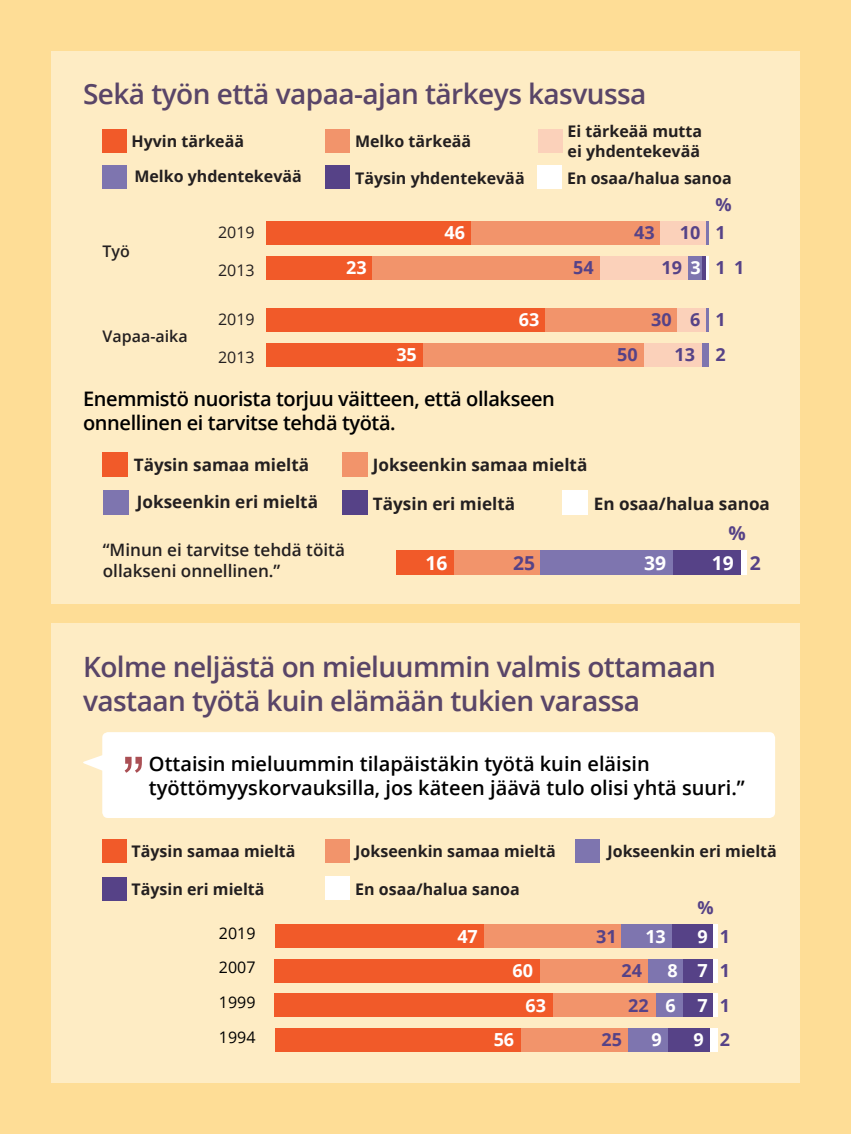
<style>
.page{position:relative;width:851px;height:1134px;background:#fff}
.page>*{position:absolute;margin:0;border:0;box-sizing:border-box;transform-origin:0 0}
.t1{font:68px "Arial";color:#aa4f54}
.Header03{font:600 28px "Open Sans";letter-spacing:-.02em;color:#594568}
.Header05{font:600 20px "Open Sans";color:#000}
.Header04{font:600 20px "Open Sans";letter-spacing:-.02em;color:#000}
.t2{font:700 19.2px "Open Sans";color:#fff}
.t3{font:700 19.2px "Open Sans";color:#564287}
.t4{font:700 18px "Open Sans";color:#564287}
.t5{font:700 18px "Open Sans";color:#fff}
.t6{font:700 17.2px "Open Sans";color:#231f20}
.t7{font:600 17.2px/20.6px "Open Sans";color:#231f20}
.t8{font:700 16px/19.2px "Open Sans";color:#231f20}
.t9{font:16px "Open Sans";color:#231f20}
.t10{font:16px/33.6px "Open Sans";color:#000}
.t11{font:600 16px "Open Sans";color:#231f20}
.s1{color:#fff}
.s2{color:#564287}
</style>
<div class="page">
<div style="left:0;top:0;width:850px;height:1134px;background:#fedd96"></div>
<div style="left:51px;top:51px;width:748px;height:552px;background:#feecc4"></div>
<div style="left:102px;top:129px;width:24px;height:23px;background:#f15a29"></div>
<div style="left:326px;top:129px;width:24px;height:23px;background:#f2946b"></div>
<div style="left:326px;top:165px;width:24px;height:23px;background:#564287"></div>
<div style="left:538px;top:129px;width:24px;height:23px;background:#fbd1ba"></div>
<div style="left:537px;top:165px;width:25px;height:23px;background:#fff"></div>
<div style="left:102px;top:165px;width:25px;height:23px;background:#7e75af"></div>
<div style="left:266px;top:221px;width:439px;height:23px;background:#fbd1ba"></div>
<div style="left:266px;top:221px;width:393px;height:23px;background:#f2946b"></div>
<div style="left:266px;top:221px;width:204px;height:23px;background:#f15a29"></div>
<div style="left:266px;top:256px;width:435px;height:23px;background:#7e75af"></div>
<div style="left:266px;top:256px;width:421px;height:23px;background:#fbd1ba"></div>
<div style="left:266px;top:256px;width:333px;height:23px;background:#f2946b"></div>
<div style="left:266px;top:256px;width:105px;height:23px;background:#f15a29"></div>
<div style="left:266px;top:308px;width:439px;height:23px;background:#fbd1ba"></div>
<div style="left:266px;top:308px;width:410px;height:23px;background:#f2946b"></div>
<div style="left:266px;top:308px;width:278px;height:23px;background:#f15a29"></div>
<div style="left:266px;top:343px;width:435px;height:23px;background:#fbd1ba"></div>
<div style="left:266px;top:343px;width:377px;height:23px;background:#f2946b"></div>
<div style="left:266px;top:343px;width:156px;height:23px;background:#f15a29"></div>
<div style="left:102px;top:452px;width:26px;height:24px;background:#f15a29"></div>
<div style="left:341px;top:452px;width:26px;height:24px;background:#f2946b"></div>
<div style="left:341px;top:491px;width:26px;height:24px;background:#564287"></div>
<div style="left:562px;top:491px;width:26px;height:24px;background:#fff"></div>
<div style="left:103px;top:491px;width:26px;height:24px;background:#7e75af"></div>
<div style="left:396px;top:550px;width:344px;height:25px;background:#564287"></div>
<div style="left:396px;top:550px;width:276px;height:25px;background:#7e75af"></div>
<div style="left:395px;top:550px;width:144px;height:25px;background:#f2946b"></div>
<div style="left:395px;top:550px;width:58px;height:25px;background:#f15a29"></div>
<div style="left:51px;top:623px;width:748px;height:460px;background:#feecc4"></div>
<div style="left:102px;top:732px;width:673px;height:86px;background:#fff;border-radius:6px"></div>
<svg style="left:83px;top:753px;width:20px;height:20px"></svg>
<div style="left:102px;top:839px;width:24px;height:23px;background:#f15a29"></div>
<div style="left:326px;top:839px;width:24px;height:23px;background:#f2946b"></div>
<div style="left:575px;top:839px;width:24px;height:23px;background:#7e75af"></div>
<div style="left:326px;top:876px;width:24px;height:23px;background:#fff"></div>
<div style="left:102px;top:877px;width:24px;height:23px;background:#564287"></div>
<div style="left:275px;top:924px;width:438px;height:23px;background:#564287"></div>
<div style="left:275px;top:924px;width:396px;height:23px;background:#7e75af"></div>
<div style="left:275px;top:924px;width:345px;height:23px;background:#f2946b"></div>
<div style="left:275px;top:924px;width:208px;height:23px;background:#f15a29"></div>
<div style="left:275px;top:959px;width:438px;height:23px;background:#564287"></div>
<div style="left:275px;top:959px;width:407px;height:23px;background:#7e75af"></div>
<div style="left:275px;top:959px;width:372px;height:23px;background:#f2946b"></div>
<div style="left:275px;top:959px;width:265px;height:23px;background:#f15a29"></div>
<div style="left:275px;top:993px;width:438px;height:23px;background:#564287"></div>
<div style="left:275px;top:993px;width:407px;height:23px;background:#7e75af"></div>
<div style="left:275px;top:993px;width:380px;height:23px;background:#f2946b"></div>
<div style="left:275px;top:993px;width:278px;height:23px;background:#f15a29"></div>
<div style="left:275px;top:1028px;width:434px;height:23px;background:#564287"></div>
<div style="left:275px;top:1028px;width:392px;height:23px;background:#7e75af"></div>
<div style="left:275px;top:1028px;width:352px;height:23px;background:#f2946b"></div>
<div style="left:275px;top:1028px;width:245px;height:23px;background:#f15a29"></div>
<h2 class="Header03" style="left:83px;top:75px;width:564px">Sekä työn että vapaa-ajan tärkeys kasvussa</h2>
<p class="t8" style="left:131px;top:132px;width:114px">Hyvin tärkeää</p>
<p class="t8" style="left:355px;top:132px;width:117px">Melko tärkeää</p>
<p class="t8" style="left:567px;top:122px;width:136px">Ei tärkeää mutta ei yhdentekevää</p>
<p class="t8" style="left:134px;top:166px;width:169px">Melko yhdentekevää</p>
<p class="t8" style="left:355px;top:168px;width:171px">Täysin yhdentekevää</p>
<p class="t8" style="left:567px;top:168px;width:166px">En osaa/halua sanoa</p>
<p class="t4" style="left:715px;top:192px;width:18px">%</p>
<p class="t9" style="left:218px;top:221px;width:38px">2019</p>
<p class="t9" style="left:218px;top:259px;width:38px">2013</p>
<p class="t5" style="left:444px;top:220px;width:22px">46</p>
<p class="t4" style="left:634px;top:220px;width:22px">43</p>
<p class="t4" style="left:679px;top:220px;width:22px">10</p>
<p class="t4" style="left:715px;top:220px;width:12px">1</p>
<p class="t11" style="left:102px;top:240px;width:29px">Työ</p>
<p class="t5" style="left:346px;top:255px;width:22px">23</p>
<p class="t4" style="left:573px;top:255px;width:22px">54</p>
<p class="t4" style="left:661px;top:255px;width:41px">19 <span class="s1">3</span></p>
<p class="t4" style="left:734px;top:255px;width:12px">1</p>
<p class="t5" style="left:519px;top:307px;width:22px">63</p>
<p class="t4" style="left:651px;top:307px;width:76px">30 61</p>
<p class="t5" style="left:396px;top:342px;width:22px">35</p>
<p class="t4" style="left:617px;top:342px;width:22px">50</p>
<p class="t4" style="left:674px;top:342px;width:53px">13 2</p>
<h3 class="Header04" style="left:83px;top:385px;width:473px">Enemmistö nuorista torjuu väitteen, että ollakseen</h3>
<h3 class="Header04" style="left:83px;top:409px;width:314px">onnellinen ei tarvitse tehdä työtä.</h3>
<p class="t6" style="left:134px;top:453px;width:177px">Täysin samaa mieltä</p>
<p class="t6" style="left:373px;top:453px;width:216px">Jokseenkin samaa mieltä</p>
<p class="t6" style="left:137px;top:490px;width:183px">Jokseenkin eri mieltä</p>
<p class="t6" style="left:373px;top:492px;width:144px">Täysin eri mieltä</p>
<p class="t6" style="left:593px;top:492px;width:177px">En osaa/halua sanoa</p>
<p class="t3" style="left:728px;top:519px;width:19px">%</p>
<p class="t7" style="left:103px;top:539px;width:243px">“Minun ei tarvitse tehdä töitä ollakseni onnellinen.”</p>
<p class="t4" style="left:715px;top:255px;width:12px">1</p>
<p class="t9" style="left:218px;top:308px;width:38px">2019</p>
<p class="t9" style="left:218px;top:346px;width:38px">2013</p>
<p class="t11" style="left:102px;top:325px;width:87px">Vapaa-aika</p>
<p class="t2" style="left:425px;top:549px;width:23px">16</p>
<p class="t3" style="left:513px;top:549px;width:23px">25</p>
<p class="t2" style="left:644px;top:549px;width:23px">39</p>
<p class="t2" style="left:711px;top:549px;width:51px">19 <span class="s2">2</span></p>
<h2 class="Header03" style="left:83px;top:647px;width:634px">Kolme neljästä on mieluummin valmis ottamaan</h2>
<h2 class="Header03" style="left:83px;top:681px;width:558px">vastaan työtä kuin elämään tukien varassa</h2>
<h3 class="Header05" style="left:149px;top:750px;width:502px">Ottaisin mieluummin tilapäistäkin työtä kuin eläisin</h3>
<h3 class="Header05" style="left:149px;top:774px;width:597px">työttömyyskorvauksilla, jos käteen jäävä tulo olisi yhtä suuri.”</h3>
<h1 class="t1" style="left:122px;top:737px;width:24px">”</h1>
<p class="t8" style="left:132px;top:842px;width:165px">Täysin samaa mieltä</p>
<p class="t8" style="left:355px;top:842px;width:202px">Jokseenkin samaa mieltä</p>
<p class="t8" style="left:132px;top:880px;width:134px">Täysin eri mieltä</p>
<p class="t8" style="left:355px;top:879px;width:166px">En osaa/halua sanoa</p>
<p class="t8" style="left:607px;top:841px;width:171px">Jokseenkin eri mieltä</p>
<p class="t4" style="left:697px;top:895px;width:18px">%</p>
<p class="t10" style="left:219px;top:916px;width:38px">2019<br>2007</p>
<p class="t10" style="left:219px;top:984px;width:38px;line-height:35px">1999<br>1994</p>
<p class="t5" style="left:457px;top:923px;width:22px">47</p>
<p class="t4" style="left:596px;top:923px;width:22px">31</p>
<p class="t5" style="left:645px;top:923px;width:22px">13</p>
<p class="t5" style="left:697px;top:923px;width:34px">9 <span class="s2">1</span></p>
<p class="t5" style="left:512px;top:957px;width:22px">60</p>
<p class="t4" style="left:621px;top:957px;width:22px">24</p>
<p class="t5" style="left:667px;top:957px;width:64px">8 7<span class="s2">1</span></p>
<p class="t5" style="left:525px;top:992px;width:22px">63</p>
<p class="t4" style="left:628px;top:992px;width:104px">22 <span class="s1">6 7</span>1</p>
<p class="t5" style="left:493px;top:1027px;width:22px">56</p>
<p class="t4" style="left:601px;top:1027px;width:22px">25</p>
<p class="t5" style="left:651px;top:1027px;width:12px">9</p>
<p class="t5" style="left:693px;top:1027px;width:38px">9 <span class="s2">2</span></p>
</div>
